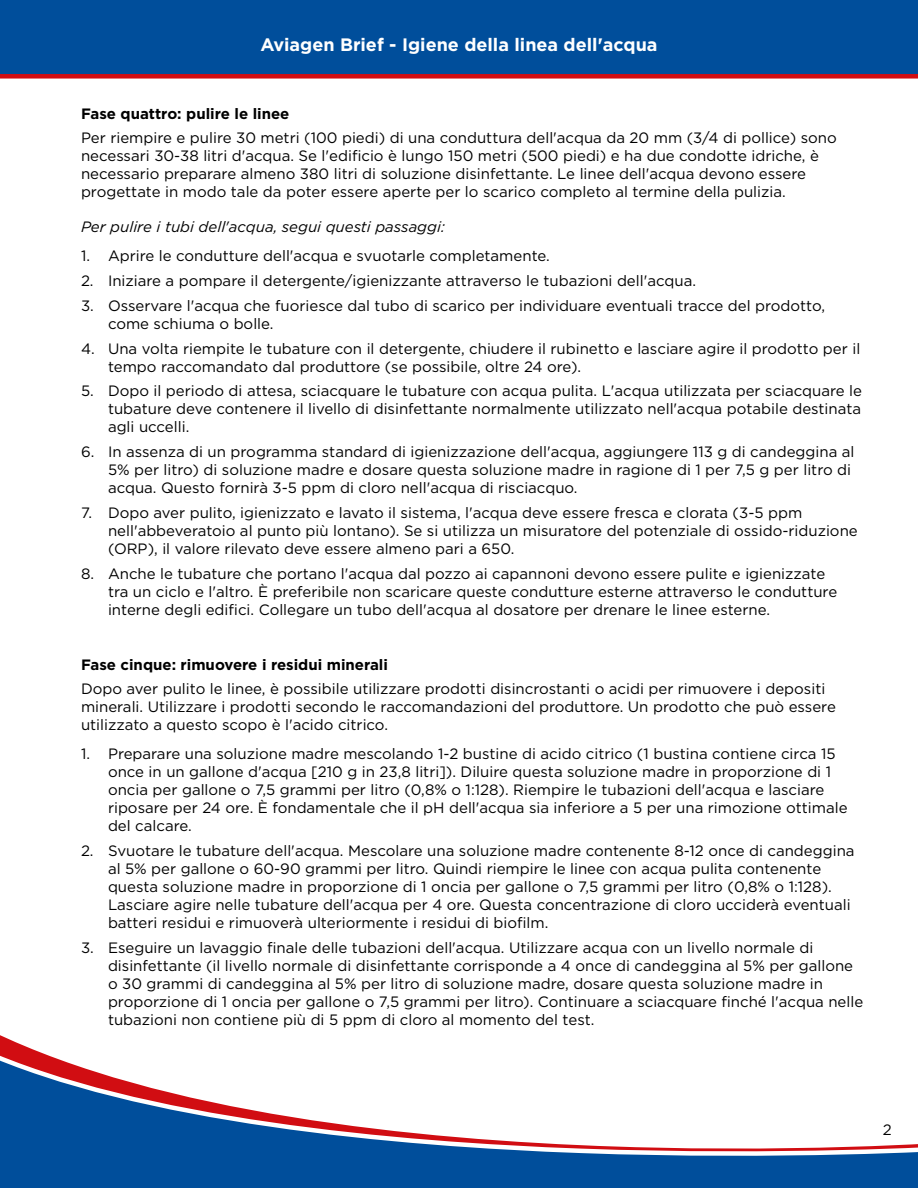
<style>
.page{position:relative;width:918px;height:1188px;background:#fff}
.page>*{position:absolute;margin:0;border:0;box-sizing:border-box;transform-origin:0 0}
.t1{font:700 18px "Gotham";color:#fff}
.t2{font:15px/18px "Gotham";color:#000}
.t3{font:700 15px "Gotham";color:#000}
.t4{font:italic 15px "Gotham";color:#000}
</style>
<div class="page">
<svg style="left:0;top:1041px;width:918px;height:147px"></svg>
<div style="left:0;top:0;width:918px;height:79px;background:#004e9b"></div>
<p class="t1" style="left:260px;top:33px;width:399px">Aviagen Brief - Igiene della linea dell'acqua</p>
<p class="t3" style="left:81px;top:104px;width:210px">Fase quattro: pulire le linee</p>
<p class="t2" style="left:81px;top:129px;width:757px">Per riempire e pulire 30 metri (100 piedi) di una conduttura dell'acqua da 20 mm (3/4 di pollice) sono necessari 30-38 litri d'acqua. Se l'edificio è lungo 150 metri (500 piedi) e ha due condotte idriche, è necessario preparare almeno 380 litri di soluzione disinfettante. Le linee dell'acqua devono essere progettate in modo tale da poter essere aperte per lo scarico completo al termine della pulizia.</p>
<p class="t4" style="left:81px;top:217px;width:365px">Per pulire i tubi dell'acqua, segui questi passaggi:</p>
<p class="t2" style="left:81px;top:247px;width:470px">1. Aprire le condutture dell'acqua e svuotarle completamente.</p>
<p class="t2" style="left:81px;top:271px;width:617px">2. Iniziare a pompare il detergente/igienizzante attraverso le tubazioni dell'acqua.</p>
<p class="t2" style="left:108px;top:296px;width:719px;text-indent:-27px">3. Osservare l'acqua che fuoriesce dal tubo di scarico per individuare eventuali tracce del prodotto, come schiuma o bolle.</p>
<p class="t2" style="left:108px;top:339px;width:754px;text-indent:-27px">4. Una volta riempite le tubature con il detergente, chiudere il rubinetto e lasciare agire il prodotto per il tempo raccomandato dal produttore (se possibile, oltre 24 ore).</p>
<p class="t2" style="left:108px;top:382px;width:756px;text-align:justify;text-indent:-27px">5. Dopo il periodo di attesa, sciacquare le tubature con acqua pulita. L'acqua utilizzata per sciacquare le tubature deve contenere il livello di disinfettante normalmente utilizzato nell'acqua potabile destinata agli uccelli.</p>
<p class="t2" style="left:108px;top:442px;width:748px;text-indent:-27px">6. In assenza di un programma standard di igienizzazione dell'acqua, aggiungere 113 g di candeggina al<br>5% per litro) di soluzione madre e dosare questa soluzione madre in ragione di 1 per 7,5 g per litro di acqua. Questo fornirà 3-5 ppm di cloro nell'acqua di risciacquo.</p>
<p class="t2" style="left:108px;top:503px;width:751px;text-indent:-27px">7. Dopo aver pulito, igienizzato e lavato il sistema, l'acqua deve essere fresca e clorata (3-5 ppm nell'abbeveratoio al punto più lontano). Se si utilizza un misuratore del potenziale di ossido-riduzione (ORP), il valore rilevato deve essere almeno pari a 650.</p>
<p class="t2" style="left:108px;top:564px;width:731px;text-indent:-27px">8. Anche le tubature che portano l'acqua dal pozzo ai capannoni devono essere pulite e igienizzate tra un ciclo e l'altro. È preferibile non scaricare queste condutture esterne attraverso le condutture interne degli edifici. Collegare un tubo dell'acqua al dosatore per drenare le linee esterne.</p>
<p class="t3" style="left:81px;top:655px;width:308px">Fase cinque: rimuovere i residui minerali</p>
<p class="t2" style="left:81px;top:680px;width:756px">Dopo aver pulito le linee, è possibile utilizzare prodotti disincrostanti o acidi per rimuovere i depositi minerali. Utilizzare i prodotti secondo le raccomandazioni del produttore. Un prodotto che può essere utilizzato a questo scopo è l'acido citrico.</p>
<p class="t2" style="left:108px;top:745px;width:741px;text-indent:-27px">1. Preparare una soluzione madre mescolando 1-2 bustine di acido citrico (1 bustina contiene circa 15 once in un gallone d'acqua [210 g in 23,8 litri]). Diluire questa soluzione madre in proporzione di 1 oncia per gallone o 7,5 grammi per litro (0,8% o 1:128). Riempire le tubazioni dell'acqua e lasciare riposare per 24 ore. È fondamentale che il pH dell'acqua sia inferiore a 5 per una rimozione ottimale del calcare.</p>
<p class="t2" style="left:108px;top:842px;width:748px;text-indent:-27px">2. Svuotare le tubature dell'acqua. Mescolare una soluzione madre contenente 8-12 once di candeggina al 5% per gallone o 60-90 grammi per litro. Quindi riempire le linee con acqua pulita contenente questa soluzione madre in proporzione di 1 oncia per gallone o 7,5 grammi per litro (0,8% o 1:128).<br>Lasciare agire nelle tubature dell'acqua per 4 ore. Questa concentrazione di cloro ucciderà eventuali batteri residui e rimuoverà ulteriormente i residui di biofilm.</p>
<p class="t2" style="left:108px;top:938px;width:757px;text-indent:-27px">3. Eseguire un lavaggio finale delle tubazioni dell'acqua. Utilizzare acqua con un livello normale di disinfettante (il livello normale di disinfettante corrisponde a 4 once di candeggina al 5% per gallone o 30 grammi di candeggina al 5% per litro di soluzione madre, dosare questa soluzione madre in proporzione di 1 oncia per gallone o 7,5 grammi per litro). Continuare a sciacquare finché l'acqua nelle tubazioni non contiene più di 5 ppm di cloro al momento del test.</p>
<p class="t2" style="left:883px;top:1121px;width:10px">2</p>
</div>
